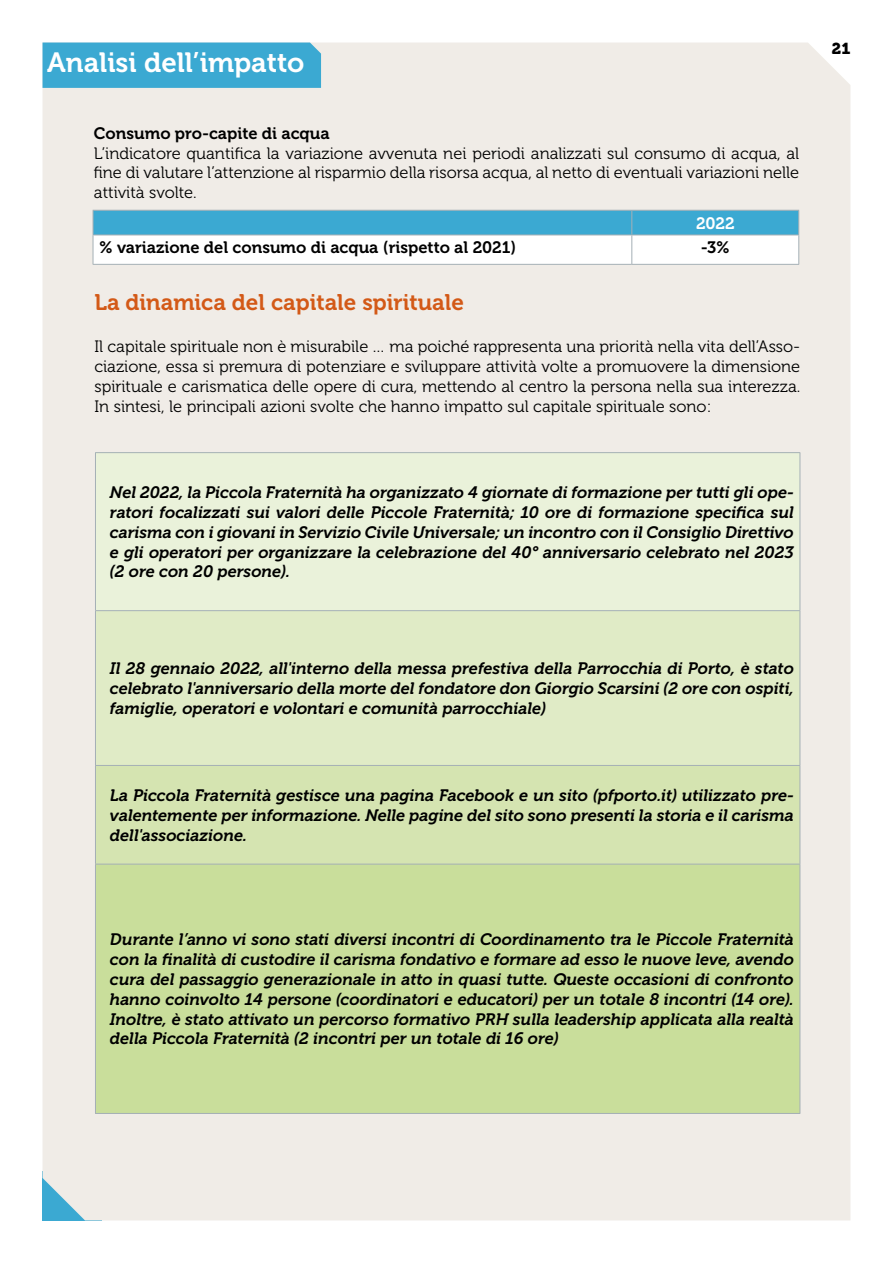
<style>
.page{position:relative;width:893px;height:1263px;background:#fff}
.page>*{position:absolute;margin:0;border:0;box-sizing:border-box;transform-origin:0 0}
.t1{font:27.75px "Museo 700";color:#fff}
.t2{font:22.5px "Museo 700";color:#d35917}
.t3{font:italic 16.5px/19.8px "Museo 700";color:#000;text-align:justify}
.t4{font:16.5px/19.8px "Museo 300";color:#000;text-align:justify}
.t5{font:16.5px "Museo 700";color:#000}
.t6{font:16.5px "Museo 700";color:#fff}
.t7{font:15.75px "Museo 900";color:#000}
</style>
<div class="page">
<div style="left:43px;top:43px;width:807px;height:1177px;background:#f0ece7"></div>
<div style="left:43px;top:43px;width:278px;height:45px;background:#3ba9d2"></div>
<svg style="left:93px;top:210px;width:706px;height:54px"></svg>
<hr style="left:93px;top:264px;width:539px;height:1px;background:#a5b0b6">
<hr style="left:632px;top:264px;width:167px;height:1px;background:#a5b0b6">
<div style="left:95px;top:453px;width:705px;height:158px;background:#eaf2da"></div>
<div style="left:95px;top:611px;width:705px;height:154px;background:#e0ebc6"></div>
<div style="left:95px;top:765px;width:705px;height:99px;background:#d5e4b1"></div>
<div style="left:95px;top:864px;width:705px;height:249px;background:#c9de9b"></div>
<hr style="left:95px;top:452px;width:705px;height:1px;background:#a5b0b6">
<hr style="left:95px;top:453px;width:1px;height:157px;background:#a5b0b6">
<hr style="left:800px;top:453px;width:1px;height:157px;background:#a5b0b6">
<hr style="left:95px;top:610px;width:705px;height:1px;background:#a5b0b6">
<hr style="left:95px;top:611px;width:1px;height:154px;background:#a5b0b6">
<hr style="left:800px;top:611px;width:1px;height:154px;background:#a5b0b6">
<hr style="left:95px;top:765px;width:705px;height:1px;background:#a5b0b6">
<hr style="left:95px;top:766px;width:1px;height:98px;background:#a5b0b6">
<hr style="left:800px;top:766px;width:1px;height:98px;background:#a5b0b6">
<hr style="left:95px;top:864px;width:705px;height:1px;background:#a5b0b6">
<hr style="left:95px;top:864px;width:1px;height:249px;background:#a5b0b6">
<hr style="left:800px;top:864px;width:1px;height:249px;background:#a5b0b6">
<hr style="left:95px;top:1113px;width:705px;height:1px;background:#a5b0b6">
<h1 class="t1" style="left:47px;top:47px;width:258px">Analisi dell’impatto</h1>
<p class="t5" style="left:94px;top:124px;width:237px">Consumo pro-capite di acqua</p>
<p class="t4" style="left:94px;top:143px;width:707px">L’indicatore quantifica la variazione avvenuta nei periodi analizzati sul consumo di acqua, al fine di valutare l’attenzione al risparmio della risorsa acqua, al netto di eventuali variazioni nelle attività svolte.</p>
<p class="t6" style="left:696px;top:214px;width:40px">2022</p>
<p class="t5" style="left:99px;top:238px;width:419px">% variazione del consumo di acqua (rispetto al 2021)</p>
<p class="t5" style="left:701px;top:238px;width:31px">-3%</p>
<h2 class="t2" style="left:94px;top:289px;width:371px">La dinamica del capitale spirituale</h2>
<p class="t4" style="left:94px;top:337px;width:707px">Il capitale spirituale non è misurabile … ma poiché rappresenta una priorità nella vita dell’Asso&shy;ciazione, essa si premura di potenziare e sviluppare attività volte a promuovere la dimensione spirituale e carismatica delle opere di cura, mettendo al centro la persona nella sua interezza.<br>In sintesi, le principali azioni svolte che hanno impatto sul capitale spirituale sono:</p>
<p class="t3" style="left:110px;top:483px;width:685px">Nel 2022, la Piccola Fraternità ha organizzato 4 giornate di formazione per tutti gli ope&shy;ratori focalizzati sui valori delle Piccole Fraternità; 10 ore di formazione specifica sul carisma con i giovani in Servizio Civile Universale; un incontro con il Consiglio Direttivo e gli operatori per organizzare la celebrazione del 40° anniversario celebrato nel 2023 (2 ore con 20 persone).</p>
<p class="t3" style="left:110px;top:659px;width:685px">Il 28 gennaio 2022, all'interno della messa prefestiva della Parrocchia di Porto, è stato celebrato l'anniversario della morte del fondatore don Giorgio Scarsini (2 ore con ospiti, famiglie, operatori e volontari e comunità parrocchiale)</p>
<p class="t3" style="left:110px;top:785px;width:685px">La Piccola Fraternità gestisce una pagina Facebook e un sito (pfporto.it) utilizzato pre&shy;valentemente per informazione. Nelle pagine del sito sono presenti la storia e il carisma dell'associazione.</p>
<p class="t7" style="left:832px;top:40px;width:20px">21</p>
<p class="t3" style="left:110px;top:930px;width:685px">Durante l’anno vi sono stati diversi incontri di Coordinamento tra le Piccole Fraternità con la finalità di custodire il carisma fondativo e formare ad esso le nuove leve, avendo cura del passaggio generazionale in atto in quasi tutte. Queste occasioni di confronto hanno coinvolto 14 persone (coordinatori e educatori) per un totale 8 incontri (14 ore).<br>Inoltre, è stato attivato un percorso formativo PRH sulla leadership applicata alla realtà della Piccola Fraternità (2 incontri per un totale di 16 ore)</p>
</div>
